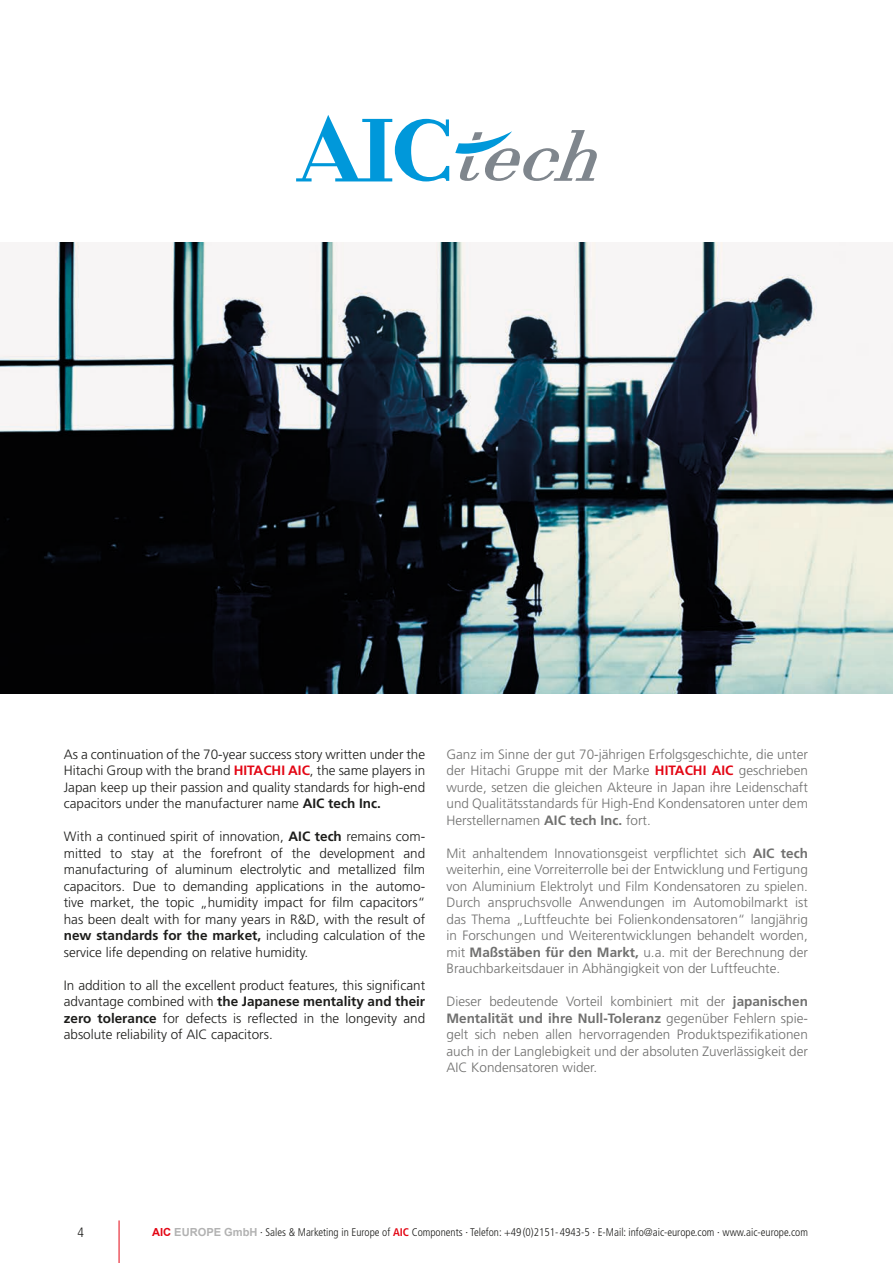
<style>
.page{position:relative;width:893px;height:1263px;background:#fff}
.page>*{position:absolute;margin:0;border:0;box-sizing:border-box;transform-origin:0 0}
.t1{font:300 13.5px/16.5px "Frutiger LT Std";color:#70706f;text-align:justify}
.t2{font:300 13.5px/16.5px "Frutiger LT Std";color:#1d1d1b;text-align:justify}
.t3{font:300 condensed 13.5px "Frutiger LT Std";color:#1d1d1b}
.t4{font:300 condensed 11.1px "Frutiger LT Std";color:#1d1d1b}
.s1{font-weight:700;color:#e30614}
.s2{font-weight:700}
.s3{font-family:"Arial";font-weight:700;font-stretch:normal;color:#e30614}
.s4{font-family:"Arial";font-weight:700;font-stretch:normal;color:#b2b2b2}
</style>
<div class="page">
<hr style="left:119px;top:1220px;width:1px;height:43px;background:#e30614">
<img style="left:0;top:242px;width:893px;height:451px">
<svg style="left:296px;top:115px;width:153px;height:66px"></svg>
<svg style="left:455px;top:130px;width:142px;height:51px"></svg>
<p class="t2" style="left:64px;top:746px;width:363px">As a continuation of the 70-year success story written under the Hitachi Group with the brand <span class="s1">HITACHI AIC</span>, the same players in Japan keep up their passion and quality standards for high-end capacitors under the manufacturer name <span class="s2">AIC tech Inc.</span></p>
<p class="t2" style="left:64px;top:828px;width:363px">With a continued spirit of innovation, <span class="s2">AIC tech</span> remains com&shy;mitted to stay at the forefront of the development and manufacturing of aluminum electrolytic and metallized film capacitors. Due to demanding applications in the automo&shy;tive market, the topic „humidity impact for film capacitors“ has been dealt with for many years in R&amp;D, with the result of <span class="s2">new standards for the market,</span> including calculation of the service life depending on relative humidity.</p>
<p class="t2" style="left:64px;top:977px;width:363px">In addition to all the excellent product features, this significant advantage combined with <span class="s2">the Japanese mentality and their zero tolerance</span> for defects is reflected in the longevity and absolute reliability of AIC capacitors.</p>
<p class="t1" style="left:446px;top:746px;width:363px">Ganz im Sinne der gut 70-jährigen Erfolgsgeschichte, die unter der Hitachi Gruppe mit der Marke <span class="s1">HITACHI AIC</span> geschrieben wurde, setzen die gleichen Akteure in Japan ihre Leidenschaft und Qualitätsstandards für High-End Kondensatoren unter dem Herstellernamen <span class="s2">AIC tech Inc.</span> fort.</p>
<p class="t1" style="left:446px;top:845px;width:363px">Mit anhaltendem Innovationsgeist verpflichtet sich <span class="s2">AIC tech </span>weiterhin, eine Vorreiterrolle bei der Entwicklung und Fertigung von Aluminium Elektrolyt und Film Kondensatoren zu spielen.<br>Durch anspruchsvolle Anwendungen im Automobilmarkt ist das Thema „Luftfeuchte bei Folienkondensatoren“ langjährig in Forschungen und Weiterentwicklungen behandelt worden, mit <span class="s2">Maßstäben für den Markt,</span> u.a. mit der Berechnung der Brauchbarkeitsdauer in Abhängigkeit von der Luftfeuchte.</p>
<p class="t1" style="left:446px;top:993px;width:363px">Dieser bedeutende Vorteil kombiniert mit der <span class="s2">japanischen Mentalität und ihre Null-Toleranz</span> gegenüber Fehlern spie&shy;gelt sich neben allen hervorragenden Produktspezifikationen auch in der Langlebigkeit und der absoluten Zuverlässigkeit der AIC Kondensatoren wider.</p>
<p class="t3" style="left:78px;top:1224px;width:8px">4</p>
<p class="t4" style="left:152px;top:1226px;width:657px"><span class="s3">AIC</span> <span class="s4">EUROPE GmbH</span> · Sales &amp; Marketing in Europe of <span class="s1">AIC</span> Components · Telefon: +49 (0)2151- 4943-5 · E-Mail: info@aic-europe.com · www.aic-europe.com</p>
</div>
